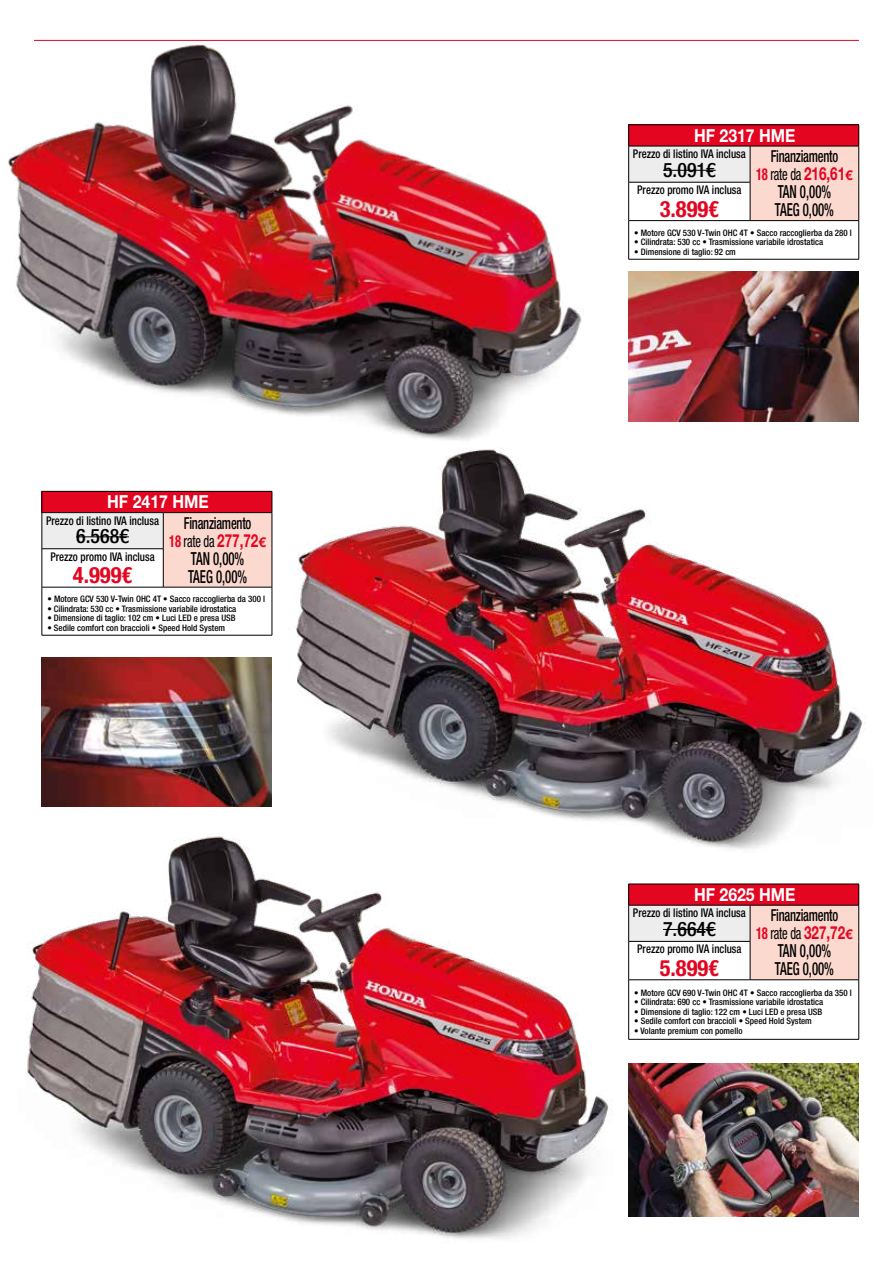
<style>
.page{position:relative;width:893px;height:1263px;background:#fff}
.page>*{position:absolute;margin:0;border:0;box-sizing:border-box;transform-origin:0 0}
.t1{font:700 condensed 22.5px "Helvetica Neue LT Std";color:#e40521}
.t2{font:500 condensed 19.95px "Helvetica Neue LT Std";color:#000}
.t3{font:500 condensed 18px/18px "Helvetica Neue LT Std";color:#000;scale:.71 1}
.t4{font:700 18px "Helvetica Neue LT Std";color:#fff;scale:.88 1}
.t5{font:500 condensed 16.5px/18px "Helvetica Neue LT Std";letter-spacing:-.02em;color:#000;text-align:center;scale:.76 1}
.t6{font:500 condensed 12px "Helvetica Neue LT Std";color:#000;scale:.9 1}
.t7{font:500 condensed 8.85px "Helvetica Neue LT Std";color:#000}
.s1{font-weight:700;color:#e40521}
.s2{font-weight:400}
.s3{font-weight:700;font-stretch:normal;font-size:18px;color:#e40521}
.s4{font-weight:700;font-stretch:normal;font-size:13.5px;color:#e40521}
</style>
<div class="page">
<hr style="left:34px;top:40px;width:825px;height:1px;background:#e40521">
<img style="left:296px;top:476px;width:570px;height:373px">
<img style="left:42px;top:657px;width:229px;height:150px">
<img style="left:628px;top:1063px;width:231px;height:153px">
<img style="left:628px;top:272px;width:231px;height:149px">
<img style="left:8px;top:39px;width:585px;height:437px">
<div style="left:629px;top:884px;width:230px;height:21px;background:#e40521"></div>
<div style="left:629px;top:905px;width:121px;height:36px;background:#ededed"></div>
<div style="left:750px;top:905px;width:109px;height:75px;background:#fbd9ce"></div>
<svg style="left:858px;top:885px;width:1px;height:20px"></svg>
<hr style="left:858px;top:980px;width:1px;height:59px;background:#000">
<hr style="left:628px;top:884px;width:122px;height:1px;background:#000">
<svg style="left:628px;top:884px;width:1px;height:21px"></svg>
<hr style="left:750px;top:884px;width:109px;height:1px;background:#000">
<hr style="left:628px;top:905px;width:122px;height:1px;background:#000">
<hr style="left:628px;top:905px;width:1px;height:36px;background:#000">
<hr style="left:750px;top:905px;width:109px;height:1px;background:#000">
<hr style="left:750px;top:905px;width:1px;height:36px;background:#000">
<hr style="left:858px;top:905px;width:1px;height:36px;background:#000">
<hr style="left:628px;top:941px;width:122px;height:1px;background:#000">
<hr style="left:628px;top:941px;width:1px;height:38px;background:#000">
<hr style="left:750px;top:941px;width:1px;height:38px;background:#000">
<hr style="left:858px;top:941px;width:1px;height:38px;background:#000">
<hr style="left:628px;top:979px;width:122px;height:1px;background:#000">
<hr style="left:628px;top:980px;width:1px;height:59px;background:#000">
<hr style="left:750px;top:979px;width:109px;height:1px;background:#000">
<hr style="left:628px;top:1039px;width:122px;height:1px;background:#000">
<hr style="left:750px;top:1039px;width:109px;height:1px;background:#000">
<hr style="left:663px;top:929px;width:53px;height:1px;background:#000">
<div style="left:42px;top:491px;width:230px;height:22px;background:#e40521"></div>
<div style="left:42px;top:513px;width:121px;height:36px;background:#ededed"></div>
<div style="left:163px;top:513px;width:109px;height:74px;background:#fbd9ce"></div>
<svg style="left:272px;top:491px;width:1px;height:21px"></svg>
<hr style="left:272px;top:587px;width:1px;height:48px;background:#000">
<hr style="left:42px;top:491px;width:121px;height:1px;background:#000">
<svg style="left:42px;top:491px;width:1px;height:21px"></svg>
<hr style="left:163px;top:491px;width:109px;height:1px;background:#000">
<hr style="left:42px;top:512px;width:121px;height:1px;background:#000">
<hr style="left:42px;top:513px;width:1px;height:36px;background:#000">
<hr style="left:163px;top:512px;width:109px;height:1px;background:#000">
<hr style="left:163px;top:513px;width:1px;height:36px;background:#000">
<hr style="left:272px;top:513px;width:1px;height:36px;background:#000">
<hr style="left:42px;top:548px;width:121px;height:1px;background:#000">
<hr style="left:42px;top:549px;width:1px;height:38px;background:#000">
<hr style="left:163px;top:549px;width:1px;height:38px;background:#000">
<hr style="left:272px;top:549px;width:1px;height:38px;background:#000">
<hr style="left:42px;top:587px;width:121px;height:1px;background:#000">
<hr style="left:42px;top:587px;width:1px;height:48px;background:#000">
<hr style="left:163px;top:587px;width:109px;height:1px;background:#000">
<hr style="left:42px;top:635px;width:121px;height:1px;background:#000">
<hr style="left:163px;top:635px;width:109px;height:1px;background:#000">
<hr style="left:76px;top:536px;width:53px;height:1px;background:#000">
<div style="left:629px;top:125px;width:230px;height:21px;background:#e40521"></div>
<div style="left:629px;top:146px;width:121px;height:36px;background:#ededed"></div>
<div style="left:750px;top:146px;width:109px;height:75px;background:#fbd9ce"></div>
<svg style="left:858px;top:126px;width:1px;height:20px"></svg>
<hr style="left:858px;top:221px;width:1px;height:38px;background:#000">
<hr style="left:628px;top:125px;width:122px;height:1px;background:#000">
<svg style="left:628px;top:125px;width:1px;height:21px"></svg>
<hr style="left:750px;top:125px;width:109px;height:1px;background:#000">
<hr style="left:628px;top:146px;width:122px;height:1px;background:#000">
<hr style="left:628px;top:146px;width:1px;height:36px;background:#000">
<hr style="left:750px;top:146px;width:109px;height:1px;background:#000">
<hr style="left:750px;top:146px;width:1px;height:36px;background:#000">
<hr style="left:858px;top:146px;width:1px;height:36px;background:#000">
<hr style="left:628px;top:182px;width:122px;height:1px;background:#000">
<hr style="left:628px;top:182px;width:1px;height:38px;background:#000">
<hr style="left:750px;top:182px;width:1px;height:38px;background:#000">
<hr style="left:858px;top:182px;width:1px;height:38px;background:#000">
<hr style="left:628px;top:220px;width:122px;height:1px;background:#000">
<hr style="left:628px;top:221px;width:1px;height:38px;background:#000">
<hr style="left:750px;top:220px;width:109px;height:1px;background:#000">
<hr style="left:628px;top:259px;width:122px;height:1px;background:#000">
<hr style="left:750px;top:259px;width:109px;height:1px;background:#000">
<hr style="left:663px;top:170px;width:53px;height:1px;background:#000">
<img style="left:25px;top:830px;width:594px;height:409px">
<h3 class="t4" style="left:107px;top:491px;width:117px">HF 2417 HME</h3>
<h3 class="t6" style="left:46px;top:513px;width:127px">Prezzo di listino IVA inclusa</h3>
<h2 class="t2" style="left:76px;top:524px;width:54px">6.568€</h2>
<h3 class="t5" style="left:169px;top:514px;width:129px">Finanziamento<br><span class="s1">18</span> <span class="s2">rate da</span> <span class="s3">277,72</span><span class="s4">€</span></h3>
<h3 class="t3" style="left:188px;top:549px;width:85px">TAN 0,00%<br>TAEG 0,00%</h3>
<h3 class="t6" style="left:50px;top:549px;width:117px">Prezzo promo IVA inclusa</h3>
<h1 class="t1" style="left:73px;top:562px;width:61px">4.999€</h1>
<p class="t7" style="left:47px;top:594px;width:219px">• Motore GCV 530 V-Twin OHC 4T • Sacco raccoglierba da 300 l</p>
<p class="t7" style="left:47px;top:603px;width:191px">• Cilindrata: 530 cc • Trasmissione variabile idrostatica</p>
<p class="t7" style="left:47px;top:613px;width:190px">• Dimensione di taglio: 102 cm • Luci LED e presa USB</p>
<p class="t7" style="left:47px;top:622px;width:179px">• Sedile comfort con braccioli • Speed Hold System</p>
<h3 class="t4" style="left:694px;top:124px;width:117px">HF 2317 HME</h3>
<h3 class="t6" style="left:633px;top:147px;width:127px">Prezzo di listino IVA inclusa</h3>
<h2 class="t2" style="left:663px;top:158px;width:54px">5.091€</h2>
<h3 class="t5" style="left:756px;top:147px;width:129px">Finanziamento<br><span class="s1">18</span> <span class="s2">rate da</span> <span class="s3">216,61</span><span class="s4">€</span></h3>
<h3 class="t3" style="left:775px;top:183px;width:85px">TAN 0,00%<br>TAEG 0,00%</h3>
<h3 class="t6" style="left:637px;top:183px;width:117px">Prezzo promo IVA inclusa</h3>
<h1 class="t1" style="left:660px;top:195px;width:61px">3.899€</h1>
<p class="t7" style="left:634px;top:227px;width:219px">• Motore GCV 530 V-Twin OHC 4T • Sacco raccoglierba da 280 l</p>
<p class="t7" style="left:634px;top:237px;width:191px">• Cilindrata: 530 cc • Trasmissione variabile idrostatica</p>
<p class="t7" style="left:634px;top:246px;width:103px">• Dimensione di taglio: 92 cm</p>
<h3 class="t4" style="left:694px;top:883px;width:117px">HF 2625 HME</h3>
<h3 class="t6" style="left:633px;top:906px;width:127px">Prezzo di listino IVA inclusa</h3>
<h2 class="t2" style="left:663px;top:917px;width:54px">7.664€</h2>
<h3 class="t5" style="left:756px;top:906px;width:129px">Finanziamento<br><span class="s1">18</span> <span class="s2">rate da</span> <span class="s3">327,72</span><span class="s4">€</span></h3>
<h3 class="t3" style="left:775px;top:942px;width:85px">TAN 0,00%<br>TAEG 0,00%</h3>
<h3 class="t6" style="left:637px;top:942px;width:117px">Prezzo promo IVA inclusa</h3>
<h1 class="t1" style="left:660px;top:954px;width:61px">5.899€</h1>
<p class="t7" style="left:634px;top:987px;width:219px">• Motore GCV 690 V-Twin OHC 4T • Sacco raccoglierba da 350 l</p>
<p class="t7" style="left:634px;top:997px;width:191px">• Cilindrata: 690 cc • Trasmissione variabile idrostatica</p>
<p class="t7" style="left:634px;top:1006px;width:190px">• Dimensione di taglio: 122 cm • Luci LED e presa USB</p>
<p class="t7" style="left:634px;top:1016px;width:179px">• Sedile comfort con braccioli • Speed Hold System</p>
<p class="t7" style="left:634px;top:1025px;width:110px">• Volante premium con pomello</p>
</div>
